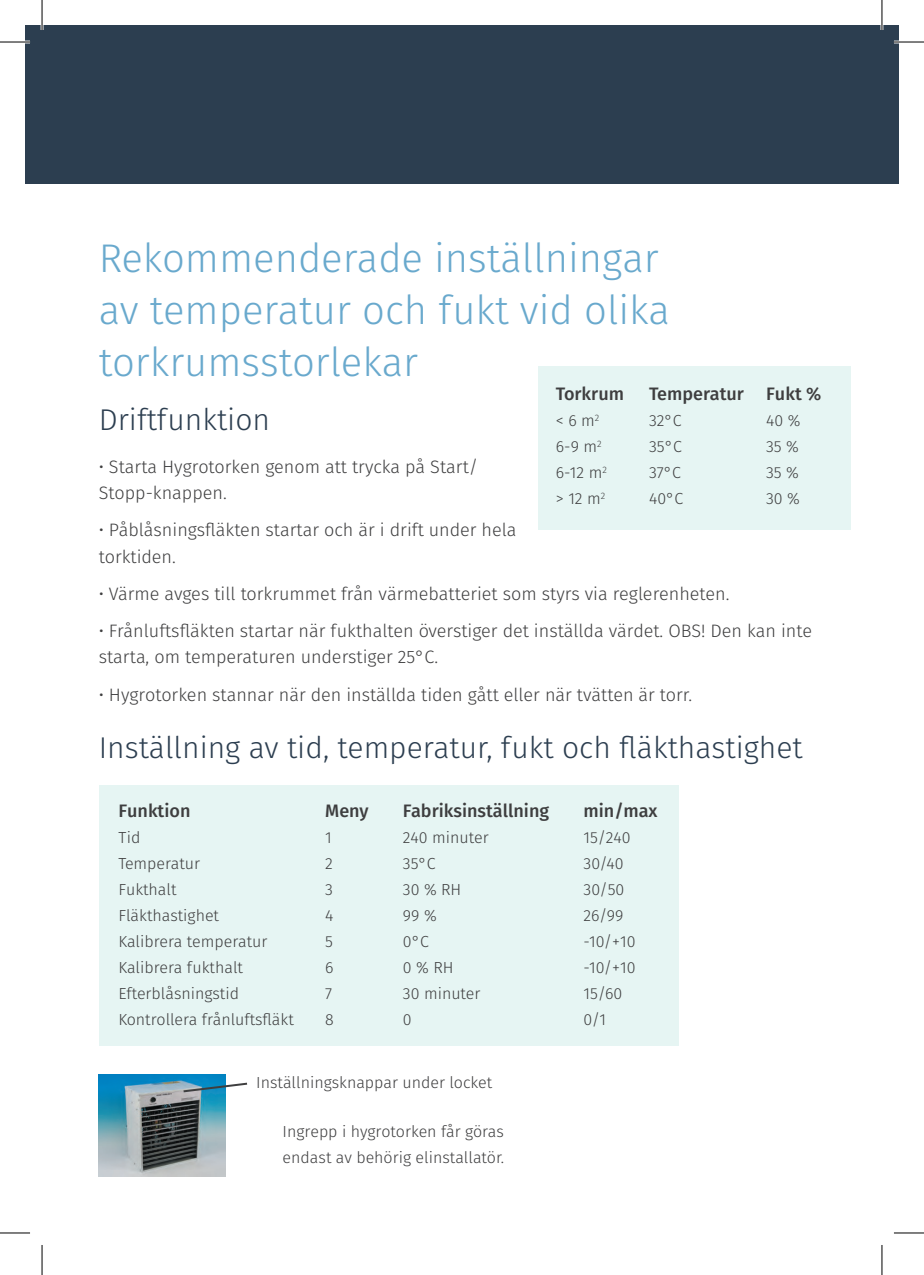
<style>
.page{position:relative;width:924px;height:1275px;background:#fff}
.page>*{position:absolute;margin:0;border:0;box-sizing:border-box;transform-origin:0 0}
.t1{font:300 40px/52px "Fira Sans";color:#69a9cd}
.t2{font:300 30px "Fira Sans";color:#2c3e50}
.t3{font:300 18px/26px "Fira Sans";color:#3e3e3f}
.t4{font:500 18px "Fira Sans";color:#3e3e3f}
.t5{font:300 16px/26px "Fira Sans";color:#3e3e3f}
</style>
<div class="page">
<div style="left:25px;top:25px;width:873px;height:159px;background:#2c3e50"></div>
<div style="left:537px;top:366px;width:313px;height:163px;background:#e6f5f3"></div>
<div style="left:99px;top:785px;width:579px;height:260px;background:#e6f5f3"></div>
<img style="left:99px;top:1074px;width:126px;height:102px">
<svg style="left:181px;top:1081px;width:67px;height:12px"></svg>
<hr style="left:0;top:41px;width:30px;height:2px;background:#fff">
<hr style="left:893px;top:41px;width:30px;height:2px;background:#fff">
<hr style="left:41px;top:0;width:2px;height:30px;background:#fff">
<hr style="left:880px;top:0;width:2px;height:30px;background:#fff">
<hr style="left:0;top:42px;width:30px;height:1px;background:#000">
<hr style="left:893px;top:42px;width:30px;height:1px;background:#000">
<hr style="left:0;top:1232px;width:30px;height:1px;background:#000">
<hr style="left:893px;top:1232px;width:30px;height:1px;background:#000">
<hr style="left:42px;top:0;width:1px;height:30px;background:#000">
<hr style="left:42px;top:1245px;width:1px;height:30px;background:#000">
<hr style="left:881px;top:0;width:1px;height:30px;background:#000">
<hr style="left:881px;top:1245px;width:1px;height:30px;background:#000">
<h1 class="t1" style="left:99px;top:235px;width:572px">Rekommenderade inställningar av temperatur och fukt vid olika torkrumsstorlekar</h1>
<h2 class="t2" style="left:99px;top:398px;width:173px">Driftfunktion</h2>
<p class="t3" style="left:99px;top:455px;width:381px">• Starta Hygrotorken genom att trycka på Start/<br>Stopp-knappen.</p>
<p class="t3" style="left:99px;top:518px;width:419px">• Påblåsningsfläkten startar och är i drift under hela torktiden.</p>
<p class="t3" style="left:99px;top:582px;width:632px">• Värme avges till torkrummet från värmebatteriet som styrs via reglerenheten.</p>
<p class="t3" style="left:99px;top:619px;width:714px">• Frånluftsfläkten startar när fukthalten överstiger det inställda värdet. OBS! Den kan inte starta, om temperaturen understiger 25°C.</p>
<p class="t3" style="left:99px;top:682px;width:594px">• Hygrotorken stannar när den inställda tiden gått eller när tvätten är torr.</p>
<p class="t4" style="left:765px;top:381px;width:57px">Fukt %</p>
<p class="t5" style="left:765px;top:408px;width:36px;text-align:justify">40 % 35 % 35 % 30 %</p>
<p class="t4" style="left:555px;top:381px;width:70px">Torkrum</p>
<p class="t5" style="left:555px;top:408px;width:52px">&lt; 6 m<sup>2<br></sup>6-9 m<sup>2<br></sup>6-12 m<sup>2 </sup>&gt; 12 m<sup>2</sup></p>
<p class="t4" style="left:648px;top:381px;width:96px">Temperatur</p>
<p class="t5" style="left:648px;top:408px;width:36px">32°C<br>35°C<br>37°C<br>40°C</p>
<h2 class="t2" style="left:99px;top:726px;width:705px">Inställning av tid, temperatur, fukt och fläkthastighet</h2>
<p class="t4" style="left:403px;top:797px;width:148px">Fabriksinställning</p>
<p class="t5" style="left:403px;top:825px;width:87px">240 minuter<br>35°C<br>30 % RH<br>99 %<br>0°C<br>0 % RH<br>30 minuter<br>0</p>
<p class="t4" style="left:583px;top:797px;width:75px">min/max</p>
<p class="t5" style="left:583px;top:825px;width:53px">15/240<br>30/40<br>30/50<br>26/99 -10/+10 -10/+10<br>15/60<br>0/1</p>
<p class="t4" style="left:118px;top:797px;width:74px">Funktion</p>
<p class="t5" style="left:118px;top:825px;width:177px">Tid<br>Temperatur<br>Fukthalt<br>Fläkthastighet<br>Kalibrera temperatur<br>Kalibrera fukthalt<br>Efterblåsningstid<br>Kontrollera frånluftsfläkt</p>
<p class="t4" style="left:325px;top:797px;width:45px">Meny</p>
<p class="t5" style="left:325px;top:825px;width:10px">1<br>2<br>3<br>4<br>5<br>6<br>7<br>8</p>
<p class="t5" style="left:256px;top:1070px;width:237px">Inställningsknappar under locket</p>
<p class="t5" style="left:282px;top:1119px;width:223px">Ingrepp i hygrotorken får göras endast av behörig elinstallatör.</p>
</div>
